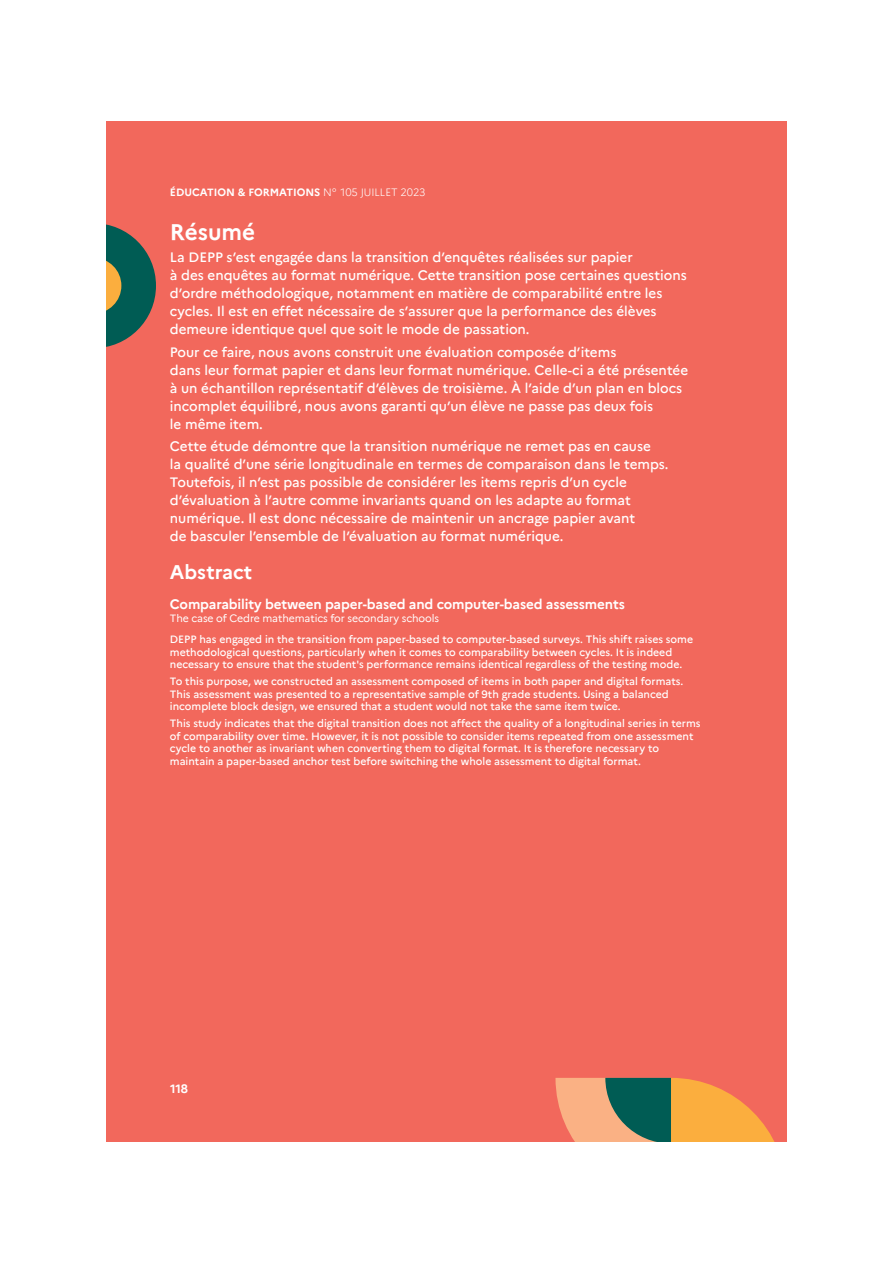
<style>
.page{position:relative;width:893px;height:1263px;background:#fff}
.page>*{position:absolute;margin:0;border:0;box-sizing:border-box;transform-origin:0 0}
.t1{font:700 22.5px "Marianne";color:#fff}
.t2{font:700 19.5px "Marianne";color:#fff}
.t3{font:500 13.5px/18px "Marianne";color:#fff}
.t4{font:700 13.5px "Marianne";letter-spacing:-.01em;color:#fff}
.t5{font:700 12px "Marianne";color:#fff}
.t6{font:500 10.5px/12.6px "Marianne";color:#fff}
.t7{font:10.5px "Marianne";letter-spacing:-.01em;color:#fff}
.t8{font:700 10.5px "Marianne";color:#fff}
.s1{font-weight:300}
</style>
<div class="page">
<div style="left:106px;top:121px;width:680px;height:1021px;background:#f2685c"></div>
<svg style="left:106px;top:224px;width:50px;height:123px"></svg>
<svg style="left:555px;top:1078px;width:220px;height:64px"></svg>
<p class="t8" style="left:170px;top:184px;width:257px">ÉDUCATION &amp; FORMATIONS <span class="s1">N° 105 JUILLET 2023</span></p>
<h1 class="t1" style="left:170px;top:215px;width:87px">Résumé</h1>
<p class="t3" style="left:170px;top:247px;width:518px">La DEPP s’est engagée dans la transition d’enquêtes réalisées sur papier<br>à des enquêtes au format numérique. Cette transition pose certaines questions d’ordre méthodologique, notamment en matière de comparabilité entre les cycles. Il est en effet nécessaire de s’assurer que la performance des élèves demeure identique quel que soit le mode de passation.</p>
<p class="t3" style="left:170px;top:342px;width:520px">Pour ce faire, nous avons construit une évaluation composée d’items<br>dans leur format papier et dans leur format numérique. Celle-ci a été présentée à un échantillon représentatif d’élèves de troisième. À l’aide d’un plan en blocs incomplet équilibré, nous avons garanti qu’un élève ne passe pas deux fois<br>le même item.</p>
<p class="t3" style="left:170px;top:436px;width:500px">Cette étude démontre que la transition numérique ne remet pas en cause<br>la qualité d’une série longitudinale en termes de comparaison dans le temps.<br>Toutefois, il n’est pas possible de considérer les items repris d’un cycle d’évaluation à l’autre comme invariants quand on les adapte au format numérique. Il est donc nécessaire de maintenir un ancrage papier avant<br>de basculer l’ensemble de l’évaluation au format numérique.</p>
<h2 class="t2" style="left:170px;top:557px;width:84px">Abstract</h2>
<p class="t4" style="left:170px;top:594px;width:456px">Comparability between paper-based and computer-based assessments</p>
<p class="t7" style="left:170px;top:610px;width:271px">The case of Cedre mathematics for secondary schools</p>
<p class="t6" style="left:170px;top:632px;width:525px">DEPP has engaged in the transition from paper-based to computer-based surveys. This shift raises some methodological questions, particularly when it comes to comparability between cycles. It is indeed necessary to ensure that the student's performance remains identical regardless of the testing mode.</p>
<p class="t6" style="left:170px;top:674px;width:515px">To this purpose, we constructed an assessment composed of items in both paper and digital formats.<br>This assessment was presented to a representative sample of 9th grade students. Using a balanced incomplete block design, we ensured that a student would not take the same item twice.</p>
<p class="t6" style="left:170px;top:716px;width:532px">This study indicates that the digital transition does not affect the quality of a longitudinal series in terms of comparability over time. However, it is not possible to consider items repeated from one assessment cycle to another as invariant when converting them to digital format. It is therefore necessary to maintain a paper-based anchor test before switching the whole assessment to digital format.</p>
<p class="t5" style="left:170px;top:1079px;width:19px">118</p>
</div>
